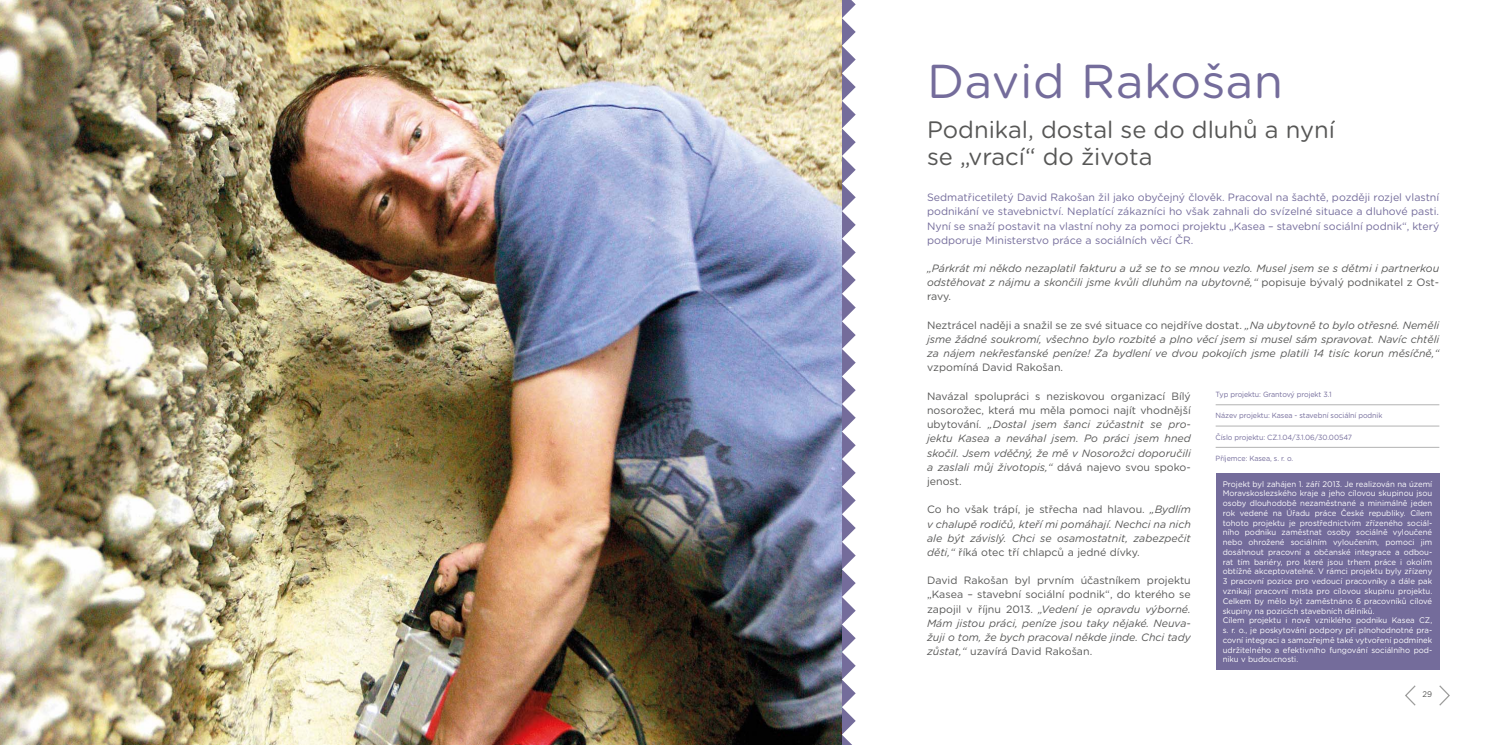
<style>
.page{position:relative;width:1489px;height:745px;background:#fff}
.page>*{position:absolute;margin:0;border:0;box-sizing:border-box;transform-origin:0 0}
.t1{font:47.5px "Gotham Rounded";letter-spacing:.01em;color:#746c9b}
.t2{font:23.75px/27.5px "Gotham Rounded";color:#575756}
.t3{font:italic 10.62px/14.1px "Gotham Rounded";color:#575756;text-align:justify}
.t4{font:10.62px/14.1px "Gotham Rounded";color:#746c9b;text-align:justify}
.t5{font:10.62px/14.1px "Gotham Rounded";color:#575756;text-align:justify}
.t6{font:8.12px/9.8px "Gotham Rounded";color:#fff;scale:.96 1}
.t7{font:8.12px "Gotham Rounded";color:#575756;scale:.95 1}
.t8{font:7.5px "Gotham Rounded";letter-spacing:-.01em;color:#746c9b;scale:.95 1}
.s1{font-style:normal}
.s2{font-style:italic}
</style>
<div class="page">
<svg style="left:1439px;top:685px;width:11px;height:21px"></svg>
<svg style="left:1405px;top:685px;width:11px;height:21px"></svg>
<svg style="left:842px;top:0;width:13px;height:744px"></svg>
<img style="left:0;top:0;width:842px;height:744px">
<hr style="left:1215px;top:425px;width:224px;height:1px;background:#b2b2b2">
<hr style="left:1215px;top:446px;width:224px;height:1px;background:#b2b2b2">
<hr style="left:1215px;top:404px;width:224px;height:1px;background:#b2b2b2">
<div style="left:1215px;top:472px;width:224px;height:197px;background:#746c9b"></div>
<h1 class="t1" style="left:927px;top:60px;width:357px">David Rakošan</h1>
<h2 class="t2" style="left:927px;top:117px;width:409px">Podnikal, dostal se do dluhů a nyní se „vrací“ do života</h2>
<p class="t4" style="left:927px;top:191px;width:513px">Sedmatřicetiletý David Rakošan žil jako obyčejný člověk. Pracoval na šachtě, později rozjel vlastní podnikání ve stavebnictví. Neplatící zákazníci ho však zahnali do svízelné situace a dluhové pasti.<br>Nyní se snaží postavit na vlastní nohy za pomoci projektu „Kasea – stavební sociální podnik“, který podporuje Ministerstvo práce a sociálních věcí ČR.</p>
<p class="t3" style="left:927px;top:262px;width:513px">„Párkrát mi někdo nezaplatil fakturu a už se to se mnou vezlo. Musel jsem se s dětmi i partnerkou odstěhovat z nájmu a skončili jsme kvůli dluhům na ubytovně,“ <span class="s1">popisuje bývalý podnikatel z Ost&shy;ravy.</span></p>
<p class="t3" style="left:927px;top:318px;width:513px"><span class="s1">Neztrácel naději a snažil se ze své situace co nejdříve dostat.</span> „Na ubytovně to bylo otřesné. Neměli jsme žádné soukromí, všechno bylo rozbité a plno věcí jsem si musel sám spravovat. Navíc chtěli za nájem nekřesťanské peníze! Za bydlení ve dvou pokojích jsme platili 14 tisíc korun měsíčně,“</p>
<p class="t5" style="left:927px;top:361px;width:138px">vzpomíná David Rakošan.</p>
<p class="t3" style="left:927px;top:389px;width:265px"><span class="s1">Navázal spolupráci s neziskovou organizací Bílý nosorožec, která mu měla pomoci najít vhodnější ubytování.</span> „Dostal jsem šanci zúčastnit se pro&shy;jektu Kasea a neváhal jsem. Po práci jsem hned skočil. Jsem vděčný, že mě v Nosorožci doporučili a zaslali můj životopis,“ <span class="s1">dává najevo svou spoko&shy;jenost.</span></p>
<p class="t3" style="left:927px;top:503px;width:265px"><span class="s1">Co ho však trápí, je střecha nad hlavou.</span> „Bydlím v chalupě rodičů, kteří mi pomáhají. Nechci na nich ale být závislý. Chci se osamostatnit, zabezpečit děti,“ <span class="s1">říká otec tří chlapců a jedné dívky.</span></p>
<p class="t5" style="left:927px;top:573px;width:265px">David Rakošan byl prvním účastníkem projektu „Kasea – stavební sociální podnik“, do kterého se zapojil v říjnu 2013. <span class="s2">„Vedení je opravdu výborné.<br>Mám jistou práci, peníze jsou taky nějaké. Neuva&shy;žuji o tom, že bych pracoval někde jinde. Chci tady zůstat,“</span> uzavírá Dav id Rakošan.</p>
<p class="t8" style="left:1215px;top:391px;width:123px">Typ projektu: Grantový projekt 3.1</p>
<p class="t8" style="left:1215px;top:412px;width:177px">Název projektu: Kasea - stavební sociální podnik</p>
<p class="t8" style="left:1215px;top:433px;width:145px">Číslo projektu: CZ.1.04/3.1.06/30.00547</p>
<p class="t8" style="left:1215px;top:454px;width:83px">Příjemce: Kasea, s. r. o.</p>
<p class="t6" style="left:1222px;top:479px;width:220px">Projekt byl zahájen 1. září 2013. Je realizován na území Moravskoslezského kraje a jeho cílovou skupinou jsou osoby dlouhodobě nezaměstnané a minimálně jeden rok vedené na Úřadu práce České republiky. Cílem tohoto projektu je prostřednictvím zřízeného sociál&shy;ního podniku zaměstnat osoby sociálně vyloučené nebo ohrožené sociálním vyloučením, pomoci jim dosáhnout pracovní a občanské integrace a odbou&shy;rat tím bariéry, pro které jsou trhem práce i okolím obtížně akceptovatelné. V rámci projektu byly zřízeny 3 pracovní pozice pro vedoucí pracovníky a dále pak vznikají pracovní místa pro cílovou skupinu projektu.<br>Celkem by mělo být zaměstnáno 6 pracovníků cílové skupiny na pozicích stavebních dělníků.<br>Cílem projektu i nově vzniklého podniku Kasea CZ, s. r. o., je poskytování podpory při plnohodnotné pra&shy;covní integraci a samozřejmě také vytvoření podmínek udržitelného a efektivního fungování sociálního pod&shy;niku v budoucnosti.</p>
<p class="t7" style="left:1422px;top:690px;width:12px">29</p>
</div>
